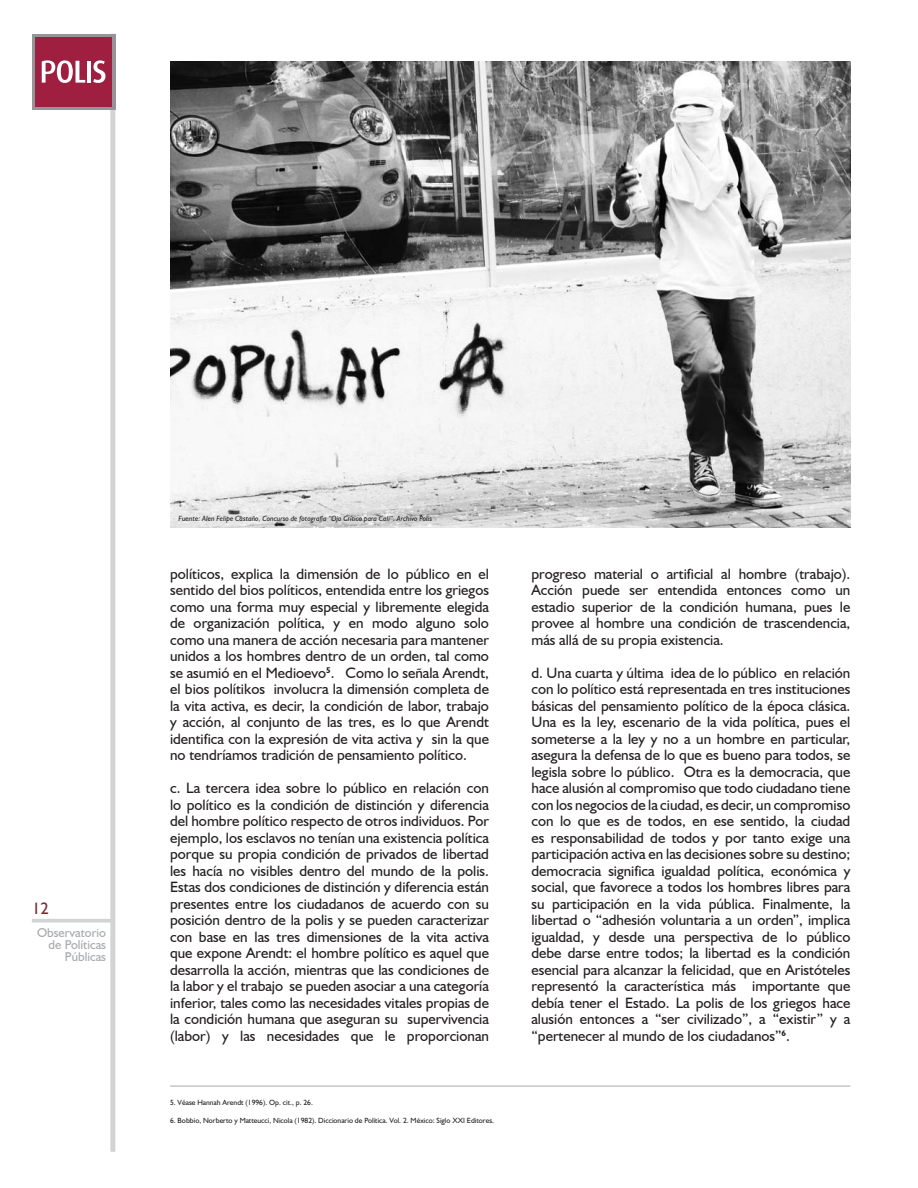
<style>
.page{position:relative;width:918px;height:1188px;background:#fff}
.page>*{position:absolute;margin:0;border:0;box-sizing:border-box;transform-origin:0 0}
.t1{font:16.5px "Humanist 521 BT";color:#7a2d31}
.t2{font:15px/16.5px "Humanist 521 BT";color:#231f20;text-align:justify}
.t3{font:12.75px/12px "Humanist 521 BT";color:#a7a9ac;text-align:right}
.t4{font:7.5px "Humanist 521 BT";color:#231f20}
.t5{font:italic 7.5px "Humanist 521 BT";color:#231f20}
</style>
<div class="page">
<svg style="left:32px;top:110px;width:83px;height:1042px"></svg>
<svg style="left:32px;top:34px;width:83px;height:76px"></svg>
<div style="left:36px;top:37px;width:76px;height:69px;background:#9f1f40"></div>
<svg style="left:42px;top:60px;width:43px;height:23px"></svg>
<hr style="left:87px;top:61px;width:4px;height:22px;background:#fff">
<svg style="left:93px;top:60px;width:12px;height:23px"></svg>
<hr style="left:170px;top:1086px;width:680px;height:1px;background:#a7a9ac">
<img style="left:170px;top:61px;width:680px;height:467px">
<p class="t1" style="left:32px;top:898px;width:18px">12</p>
<p class="t3" style="left:37px;top:926px;width:71px">Observatorio de Políticas<br>Públicas</p>
<p class="t5" style="left:179px;top:514px;width:255px">Fuente: Alen Felipe Castaño, Concurso de fotografía “Ojo Crítico para Cali”. Archivo Polis</p>
<p class="t2" style="left:170px;top:565px;width:320px">políticos, explica la dimensión de lo público en el sentido del bios políticos, entendida entre los griegos como una forma muy especial y libremente elegida de organización política, y en modo alguno solo como una manera de acción necesaria para mantener unidos a los hombres dentro de un orden, tal como se asumió en el Medioevo<sup>5</sup>. Como lo señala Arendt, el bios polítikos involucra la dimensión completa de la vita activa, es decir, la condición de labor, trabajo y acción, al conjunto de las tres, es lo que Arendt identifica con la expresión de vita activa y sin la que no tendríamos tradición de pensamiento político.</p>
<p class="t2" style="left:170px;top:780px;width:320px">c. La tercera idea sobre lo público en relación con lo político es la condición de distinción y diferencia del hombre político respecto de otros individuos. Por ejemplo, los esclavos no tenían una existencia política porque su propia condición de privados de libertad les hacía no visibles dentro del mundo de la polis.<br>Estas dos condiciones de distinción y diferencia están presentes entre los ciudadanos de acuerdo con su posición dentro de la polis y se pueden caracterizar con base en las tres dimensiones de la vita activa que expone Arendt: el hombre político es aquel que desarrolla la acción, mientras que las condiciones de la labor y el trabajo se pueden asociar a una categoría inferior, tales como las necesidades vitales propias de la condición humana que aseguran su supervivencia (labor) y las necesidades que le proporcionan</p>
<p class="t4" style="left:170px;top:1098px;width:144px">5. Véase Hannah Arendt (1996). Op. cit., p. 26.</p>
<p class="t4" style="left:170px;top:1116px;width:326px">6. Bobbio, Norberto y Matteucci, Nicola (1982). Diccionario de Política. Vol. 2. México: Siglo XXI Editores.</p>
<p class="t2" style="left:531px;top:565px;width:320px">progreso material o artificial al hombre (trabajo).<br>Acción puede ser entendida entonces como un estadio superior de la condición humana, pues le provee al hombre una condición de trascendencia, más allá de su propia existencia.</p>
<p class="t2" style="left:531px;top:664px;width:320px">d. Una cuarta y última idea de lo público en relación con lo político está representada en tres instituciones básicas del pensamiento político de la época clásica.<br>Una es la ley, escenario de la vida política, pues el someterse a la ley y no a un hombre en particular, asegura la defensa de lo que es bueno para todos, se legisla sobre lo público. Otra es la democracia, que hace alusión al compromiso que todo ciudadano tiene con los negocios de la ciudad, es decir, un compromiso con lo que es de todos, en ese sentido, la ciudad es responsabilidad de todos y por tanto exige una participación activa en las decisiones sobre su destino; democracia significa igualdad política, económica y social, que favorece a todos los hombres libres para su participación en la vida pública. Finalmente, la libertad o “adhesión voluntaria a un orden”, implica igualdad, y desde una perspectiva de lo público debe darse entre todos; la libertad es la condición esencial para alcanzar la felicidad, que en Aristóteles representó la característica más importante que debía tener el Estado. La polis de los griegos hace alusión entonces a “ser civilizado”, a “existir” y a “pertenecer al mundo de los ciudadanos”<sup>6</sup>.</p>
</div>
